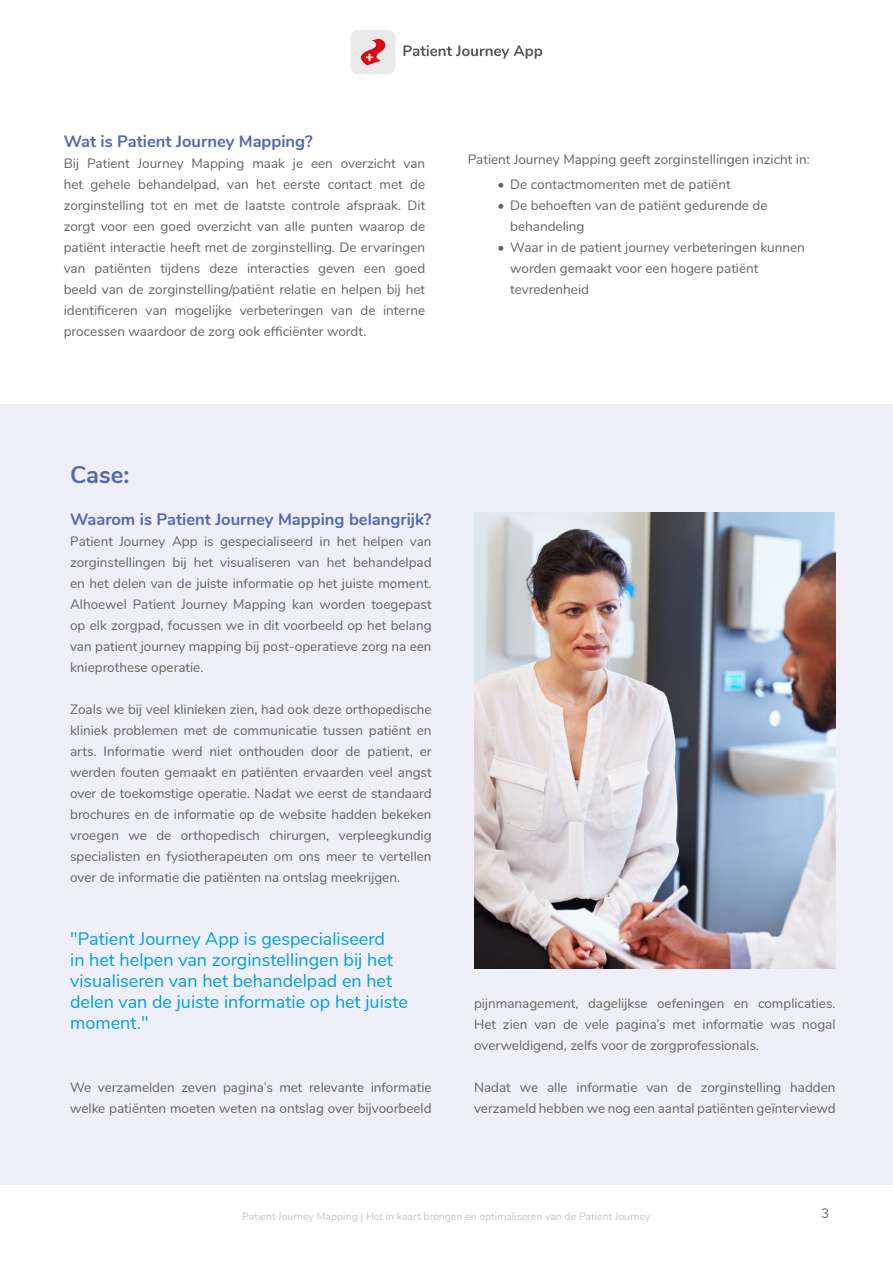
<style>
.page{position:relative;width:893px;height:1263px;background:#fff}
.page>*{position:absolute;margin:0;border:0;box-sizing:border-box;transform-origin:0 0}
.t1{font:700 24px "Nunito";color:#5567ae}
.t2{font:18px/21px "Nunito";color:#009fe3}
.t3{font:700 16.5px "Nunito";color:#5567ae}
.t4{font:13.5px/21px "Nunito";color:#646363;text-align:justify}
.t5{font:10.5px "Nunito";color:#c6c6c6}
</style>
<div class="page">
<div style="left:351px;top:30px;width:44px;height:44px;background:#e9e9e9;border-radius:8px"></div>
<svg style="left:361px;top:39px;width:24px;height:26px"></svg>
<svg style="left:403px;top:45px;width:139px;height:14px"></svg>
<div style="left:0;top:404px;width:893px;height:780px;background:#eeeff9"></div>
<img style="left:474px;top:512px;width:362px;height:456px">
<p class="t3" style="left:64px;top:129px;width:250px">Wat is Patient Journey Mapping?</p>
<p class="t4" style="left:64px;top:152px;width:363px">Bij Patient Journey Mapping maak je een overzicht van het gehele behandelpad, van het eerste contact met de zorginstelling tot en met de laatste controle afspraak. Dit zorgt voor een goed overzicht van alle punten waarop de patiënt interactie heeft met de zorginstelling. De ervaringen van patiënten tijdens deze interacties geven een goed beeld van de zorginstelling/patiënt relatie en helpen bij het identificeren van mogelijke verbeteringen van de interne processen waardoor de zorg ook efficiënter wordt.</p>
<p class="t4" style="left:468px;top:148px;width:344px">Patient Journey Mapping geeft zorginstellingen inzicht in:</p>
<p class="t4" style="left:497px;top:173px;width:235px">• De contactmomenten met de patiënt</p>
<p class="t4" style="left:510px;top:194px;width:259px;text-indent:-13px">• De behoeften van de patiënt gedurende de behandeling</p>
<p class="t4" style="left:510px;top:236px;width:296px;text-align:left;text-indent:-13px">• Waar in de patient journey verbeteringen kunnen worden gemaakt voor een hogere patiënt tevredenheid</p>
<h1 class="t1" style="left:70px;top:457px;width:61px">Case:</h1>
<p class="t3" style="left:70px;top:507px;width:363px">Waarom is Patient Journey Mapping belangrijk?</p>
<p class="t4" style="left:70px;top:530px;width:363px">Patient Journey App is gespecialiseerd in het helpen van zorginstellingen bij het visualiseren van het behandelpad en het delen van de juiste informatie op het juiste moment.<br>Alhoewel Patient Journey Mapping kan worden toegepast op elk zorgpad, focussen we in dit voorbeeld op het belang van patient journey mapping bij post-operatieve zorg na een knieprothese operatie.</p>
<p class="t4" style="left:70px;top:698px;width:363px">Zoals we bij veel klinieken zien, had ook deze orthopedische kliniek problemen met de communicatie tussen patiënt en arts. Informatie werd niet onthouden door de patient, er werden fouten gemaakt en patiënten ervaarden veel angst over de toekomstige operatie. Nadat we eerst de standaard brochures en de informatie op de website hadden bekeken vroegen we de orthopedisch chirurgen, verpleegkundig specialisten en fysiotherapeuten om ons meer te vertellen over de informatie die patiënten na ontslag meekrijgen.</p>
<h2 class="t2" style="left:70px;top:927px;width:339px">"Patient Journey App is gespecialiseerd<br>in het helpen van zorginstellingen bij het visualiseren van het behandelpad en het delen van de juiste informatie op het juiste moment."</h2>
<p class="t4" style="left:70px;top:1076px;width:363px">We verzamelden zeven pagina’s met relevante informatie welke patiënten moeten weten na ontslag over bijvoorbeeld</p>
<p class="t4" style="left:474px;top:992px;width:363px">pijnmanagement, dagelijkse oefeningen en complicaties.<br>Het zien van de vele pagina’s met informatie was nogal overweldigend, zelfs voor de zorgprofessionals.</p>
<p class="t4" style="left:474px;top:1076px;width:363px">Nadat we alle informatie van de zorginstelling hadden verzameld hebben we nog een aantal patiënten geïnterviewd</p>
<p class="t5" style="left:242px;top:1208px;width:410px">Patient Journey Mapping | Het in kaart brengen en optimaliseren van de Patient Journey</p>
<p class="t4" style="left:821px;top:1202px;width:10px">3</p>
</div>
